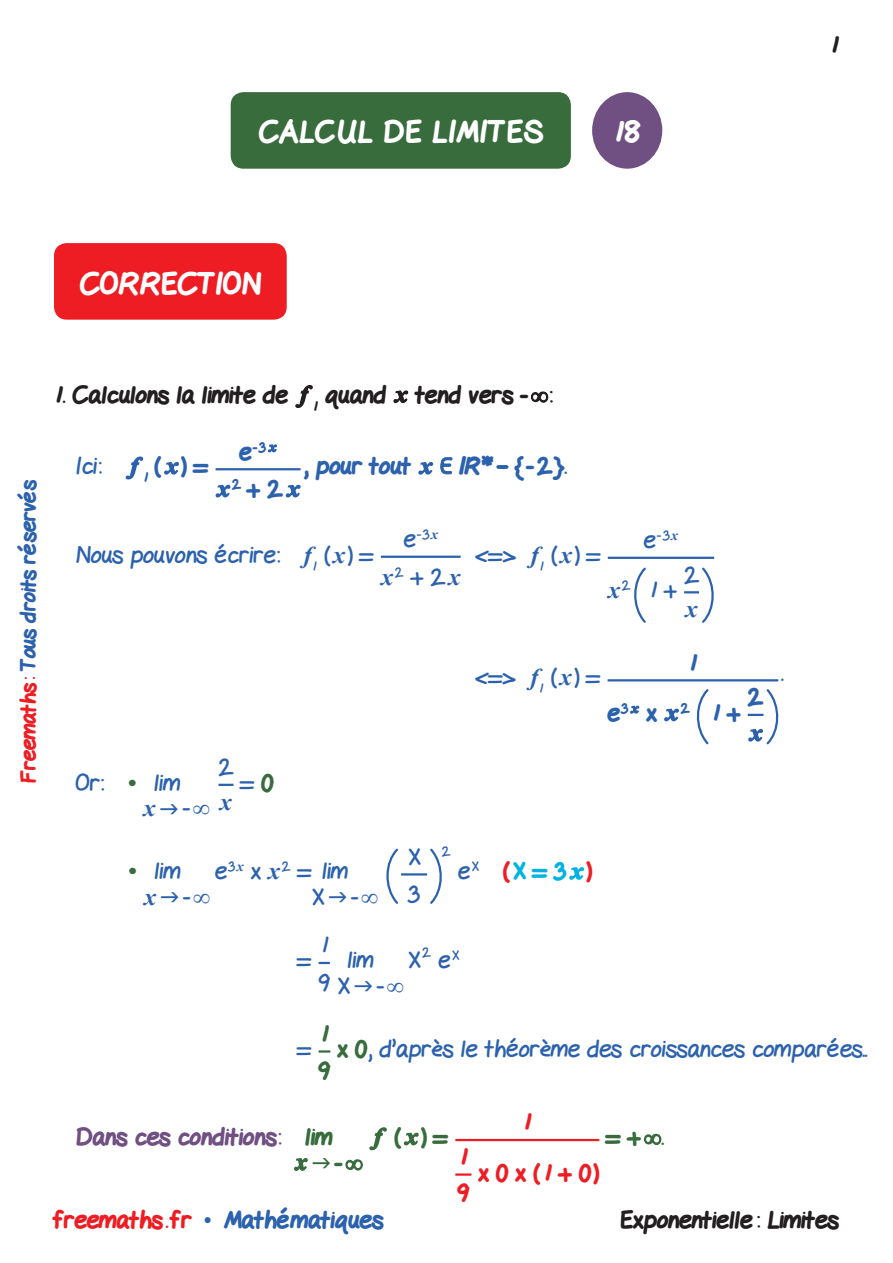
<style>
.page{position:relative;width:893px;height:1263px;background:#fff}
.page>*{position:absolute;margin:0;border:0;box-sizing:border-box;transform-origin:0 0}
.t1{font:800 30px "Gel Pen";letter-spacing:.02em;color:#fff}
.t2{font:800 30px "Gel Pen";color:#fff}
.Texte-corr{font:24px "Gel Pen";color:#2c62ad}
.Texte-Ennonce{font:800 24px "Gel Pen";color:#231f20}
.Texte-corr-2{font:800 24px "Gel Pen";color:#2c62ad}
.Texte-corr-3{font:800 24px "Gel Pen";color:#704f83}
.Texte{font:24px "Gel Pen";color:#2c62ad}
.Texte-2{font:italic 700 24px "Times New Roman";color:#2c62ad}
.Texte-3{font:800 24px "Gel Pen";color:#2c62ad}
.Texte-4{font:800 24px "Gel Pen";color:#ee1d23}
.Texte-corr-4{font:800 24px "Gel Pen";color:#386c3d}
.Texte-corr-5{font:800 24px "Gel Pen";color:#00b3e0}
.Texte-5{font:800 24px "Gel Pen";color:#386c3d}
.Texte-corr-6{font:700 24px "Times New Roman";color:#386c3d}
.t3{font:800 21px "Gel Pen";letter-spacing:-.01em;color:#2c62ad}
.Texte-6{font:13.95px "Gel Pen";color:#2c62ad}
.Texte-7{font:800 13.95px "Gel Pen";color:#2c62ad}
.Texte-corr-7{font:13.95px "Gel Pen";color:#2c62ad}
.s1{color:#ee1d23}
.s2{font-size:24px}
.s3{font-family:"Times New Roman";font-weight:700;font-style:italic}
.s4{font-family:"Gel Pen";font-weight:400;font-style:normal}
.s5{font-family:"Times New Roman";font-weight:700;color:#386c3d}
.s6{font-weight:800;color:#386c3d}
.s7{font-weight:400;color:#2c62ad}
.s8{font-family:"Times New Roman";font-weight:400}
</style>
<div class="page">
<div style="left:54px;top:243px;width:233px;height:77px;background:#ee1d23;border-radius:13px"></div>
<div style="left:592px;top:92px;width:70px;height:77px;background:#704f83;border-radius:50%"></div>
<div style="left:231px;top:92px;width:340px;height:77px;background:#386c3d;border-radius:13px"></div>
<svg style="left:295px;top:385px;width:18px;height:23px"></svg>
<svg style="left:393px;top:390px;width:16px;height:14px"></svg>
<svg style="left:531px;top:391px;width:18px;height:12px"></svg>
<svg style="left:125px;top:456px;width:19px;height:24px"></svg>
<svg style="left:164px;top:461px;width:15px;height:14px"></svg>
<hr style="left:216px;top:468px;width:85px;height:2px;background:#2c62ad">
<svg style="left:267px;top:444px;width:11px;height:9px"></svg>
<svg style="left:215px;top:484px;width:16px;height:14px"></svg>
<svg style="left:285px;top:484px;width:16px;height:14px"></svg>
<svg style="left:418px;top:461px;width:16px;height:14px"></svg>
<svg style="left:440px;top:457px;width:13px;height:18px"></svg>
<svg style="left:496px;top:465px;width:13px;height:4px"></svg>
<hr style="left:381px;top:556px;width:80px;height:2px;background:#2c62ad">
<hr style="left:608px;top:557px;width:106px;height:2px;background:#2c62ad">
<svg style="left:634px;top:567px;width:12px;height:56px"></svg>
<svg style="left:684px;top:567px;width:30px;height:56px"></svg>
<hr style="left:608px;top:679px;width:170px;height:2px;background:#2c62ad">
<svg style="left:630px;top:705px;width:10px;height:9px"></svg>
<svg style="left:664px;top:708px;width:15px;height:14px"></svg>
<svg style="left:696px;top:689px;width:13px;height:56px"></svg>
<svg style="left:747px;top:689px;width:32px;height:56px"></svg>
<svg style="left:218px;top:784px;width:15px;height:2px"></svg>
<svg style="left:386px;top:848px;width:12px;height:56px"></svg>
<hr style="left:401px;top:873px;width:26px;height:2px;background:#2c62ad">
<svg style="left:430px;top:848px;width:12px;height:56px"></svg>
<svg style="left:569px;top:867px;width:15px;height:13px"></svg>
<svg style="left:319px;top:962px;width:11px;height:2px"></svg>
<svg style="left:319px;top:1050px;width:11px;height:2px"></svg>
<svg style="left:345px;top:1159px;width:18px;height:12px"></svg>
<svg style="left:369px;top:1127px;width:18px;height:24px"></svg>
<svg style="left:403px;top:1132px;width:16px;height:14px"></svg>
<hr style="left:455px;top:1139px;width:144px;height:2px;background:#ee1d23">
<hr style="left:455px;top:1173px;width:16px;height:3px;background:#ee1d23">
<svg style="left:644px;top:1133px;width:18px;height:13px"></svg>
<svg style="left:294px;top:1158px;width:14px;height:13px"></svg>
<p class="t1" style="left:258px;top:109px;width:286px">CALCUL DE LIMITES</p>
<p class="t1" style="left:613px;top:109px;width:29px">18</p>
<p class="Texte-Ennonce" style="left:830px;top:26px;width:10px">1</p>
<p class="t2" style="left:80px;top:260px;width:183px">CORRECTION</p>
<p class="t3" style="left:12px;top:783px;width:305px;rotate:-90deg"><span class="s1">Freemaths:</span> Tous droits réservés</p>
<p class="Texte-Ennonce" style="left:54px;top:376px;width:500px">1. Calculons la limite de <sub>1</sub> quand tend vers - :</p>
<p class="Texte-corr" style="left:75px;top:446px;width:28px">Ici:</p>
<p class="Texte-corr-2" style="left:143px;top:447px;width:67px"><sub>1</sub>( ) =</p>
<p class="Texte-7" style="left:239px;top:436px;width:29px"><span class="s2">e</span>-3</p>
<p class="Texte-3" style="left:232px;top:470px;width:52px"><sup>2</sup> + 2</p>
<p class="Texte-corr-2" style="left:304px;top:447px;width:109px">, pour tout</p>
<p class="Texte-corr-2" style="left:460px;top:447px;width:109px">¨* {-2}.</p>
<p class="Texte-6" style="left:403px;top:523px;width:36px"><span class="s2">e</span>-3<span class="s3">x</span></p>
<p class="Texte-2" style="left:381px;top:560px;width:81px">x<sup>2</sup> <span class="s4">+ 2</span>x</p>
<p class="Texte-corr" style="left:75px;top:535px;width:300px">Nous pouvons écrire: <span class="s3">f</span><sub>1</sub> (<span class="s3">x</span>) =</p>
<p class="Texte-corr" style="left:75px;top:763px;width:63px">Or: <span class="s5">•</span></p>
<p class="Texte-corr" style="left:154px;top:763px;width:28px">lim</p>
<p class="Texte-2" style="left:144px;top:792px;width:68px">x <span class="s4">-</span>∞</p>
<p class="Texte" style="left:218px;top:747px;width:16px">2</p>
<p class="Texte-2" style="left:220px;top:785px;width:13px">x</p>
<p class="Texte-corr" style="left:241px;top:763px;width:35px">= <span class="s6">0</span></p>
<p class="Texte-6" style="left:644px;top:524px;width:36px"><span class="s2">e</span>-3<span class="s3">x</span></p>
<p class="Texte" style="left:608px;top:570px;width:70px"><span class="s3">x</span><sup>2</sup> 1 +</p>
<p class="Texte-corr" style="left:476px;top:535px;width:126px">&lt;=&gt; <span class="s3">f</span><sub>1</sub> (<span class="s3">x</span>) =</p>
<p class="Texte" style="left:684px;top:555px;width:16px">2</p>
<p class="Texte-2" style="left:685px;top:592px;width:13px">x</p>
<p class="Texte-3" style="left:689px;top:644px;width:10px">1</p>
<p class="Texte-3" style="left:608px;top:694px;width:134px">e<sup>3</sup> x <sup>2</sup> 1 +</p>
<p class="Texte-corr" style="left:475px;top:657px;width:126px">&lt;=&gt; <span class="s3">f</span><sub>1</sub> (<span class="s3">x</span>) =</p>
<p class="Texte-3" style="left:748px;top:678px;width:17px">2</p>
<p class="Texte-corr" style="left:215px;top:851px;width:135px">e<sup>3</sup><sup>x</sup> x <span class="s3">x</span><sup>2</sup> = lim</p>
<p class="Texte" style="left:311px;top:877px;width:68px">X -∞</p>
<p class="Texte-corr-6" style="left:128px;top:854px;width:10px">•</p>
<p class="Texte-corr" style="left:154px;top:851px;width:28px">lim</p>
<p class="Texte-2" style="left:144px;top:880px;width:68px">x <span class="s4">-</span>∞</p>
<p class="Texte" style="left:408px;top:837px;width:14px">X</p>
<p class="Texte" style="left:408px;top:874px;width:13px">3</p>
<p class="Texte-corr-7" style="left:442px;top:840px;width:10px">2</p>
<p class="Texte-corr-5" style="left:458px;top:852px;width:136px"><span class="s7">e</span><sup>X</sup> <span class="s1">(</span>X = 3 <span class="s1">)</span></p>
<p class="Texte" style="left:320px;top:925px;width:10px">1</p>
<p class="Texte" style="left:319px;top:963px;width:12px">9</p>
<p class="Texte-corr" style="left:298px;top:940px;width:15px">=</p>
<p class="Texte-corr" style="left:408px;top:940px;width:14px">X</p>
<p class="Texte-corr-7" style="left:422px;top:941px;width:10px">2</p>
<p class="Texte-corr" style="left:438px;top:940px;width:23px">e<sup>X</sup></p>
<p class="Texte-corr" style="left:347px;top:940px;width:28px">lim</p>
<p class="Texte" style="left:337px;top:965px;width:68px">X -∞</p>
<p class="Texte-corr" style="left:781px;top:653px;width:4px">.</p>
<p class="Texte-5" style="left:320px;top:1015px;width:10px">1</p>
<p class="Texte-5" style="left:319px;top:1052px;width:13px">9</p>
<p class="Texte-corr" style="left:338px;top:1028px;width:531px"><span class="s6">x 0</span>, d’après le théorème des croissances comparées..</p>
<p class="Texte-corr" style="left:298px;top:1028px;width:15px">=</p>
<p class="Texte-corr-3" style="left:75px;top:1118px;width:207px">Dans ces conditions:</p>
<p class="Texte-corr-4" style="left:305px;top:1118px;width:29px">lim</p>
<p class="Texte-5" style="left:335px;top:1143px;width:9px">-</p>
<p class="Texte-corr-4" style="left:394px;top:1118px;width:56px">( )=</p>
<p class="Texte-4" style="left:459px;top:1138px;width:10px">1</p>
<p class="Texte-4" style="left:458px;top:1174px;width:13px">9</p>
<p class="Texte-4" style="left:523px;top:1103px;width:10px">1</p>
<p class="Texte-corr-4" style="left:606px;top:1118px;width:59px">= + .</p>
<p class="Texte-4" style="left:479px;top:1154px;width:122px">x 0 x (1 + 0)</p>
<p class="Texte-corr-2" style="left:54px;top:1201px;width:331px"><span class="s1">freemaths . fr</span> <span class="s8">•</span> Mathématiques</p>
<p class="Texte-Ennonce" style="left:619px;top:1201px;width:221px">Exponentielle: Limites</p>
</div>
